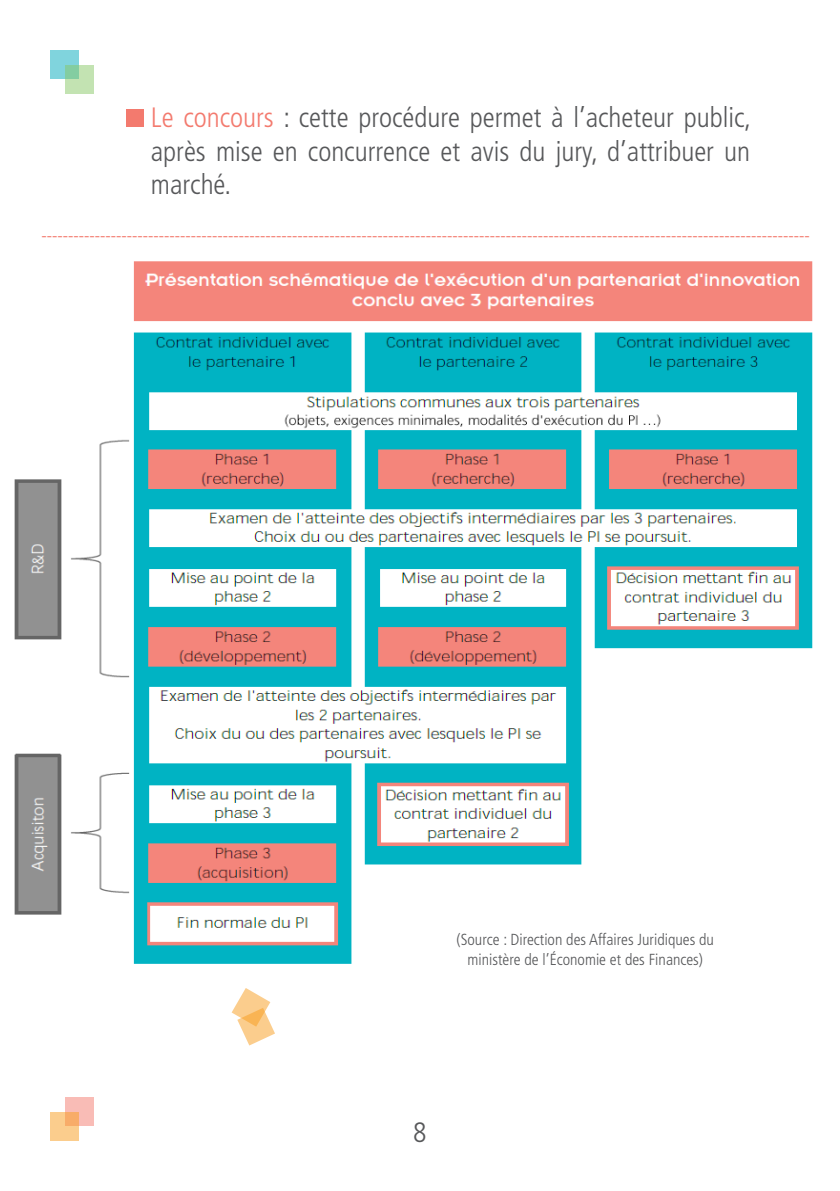
<style>
.page{position:relative;width:840px;height:1191px;background:#fff}
.page>*{position:absolute;margin:0;border:0;box-sizing:border-box;transform-origin:0 0}
.Justifier_à_gauche{font:300 condensed 28px/33.6px "Frutiger LT Std";color:#57585a;text-align:justify}
.t1{font:300 16px "Frutiger LT Std";color:#f37a6e}
.t2{font:300 condensed 16px "Frutiger LT Std";color:#57585a}
.s1{color:#f37a6e}
</style>
<div class="page">
<div style="left:65px;top:1097px;width:28px;height:29px;background:#f9bcb6"></div>
<svg style="left:51px;top:1112px;width:28px;height:28px"></svg>
<div style="left:51px;top:51px;width:28px;height:28px;background:#80d4dd"></div>
<svg style="left:65px;top:65px;width:28px;height:28px"></svg>
<div style="left:127px;top:110px;width:17px;height:17px;background:#f37a6e"></div>
<svg style="left:231px;top:988px;width:44px;height:57px"></svg>
<img style="left:14px;top:261px;width:799px;height:703px">
<p class="Justifier_à_gauche" style="left:151px;top:101px;width:601px"><span class="s1">Le concours</span> : cette procédure permet à l’acheteur public, après mise en concurrence et avis du jury, d’attribuer un marché.</p>
<p class="t1" style="left:42px;top:227px;width:769px">------------------------------------------------------------------------------------------------------------------------------------------------</p>
<p class="t2" style="left:456px;top:930px;width:259px">(Source : Direction des Affaires Juridiques du</p>
<p class="t2" style="left:467px;top:950px;width:237px">ministère de l’Économie et des Finances)</p>
<h1 class="Justifier_à_gauche" style="left:413px;top:1116px;width:15px">8</h1>
</div>
